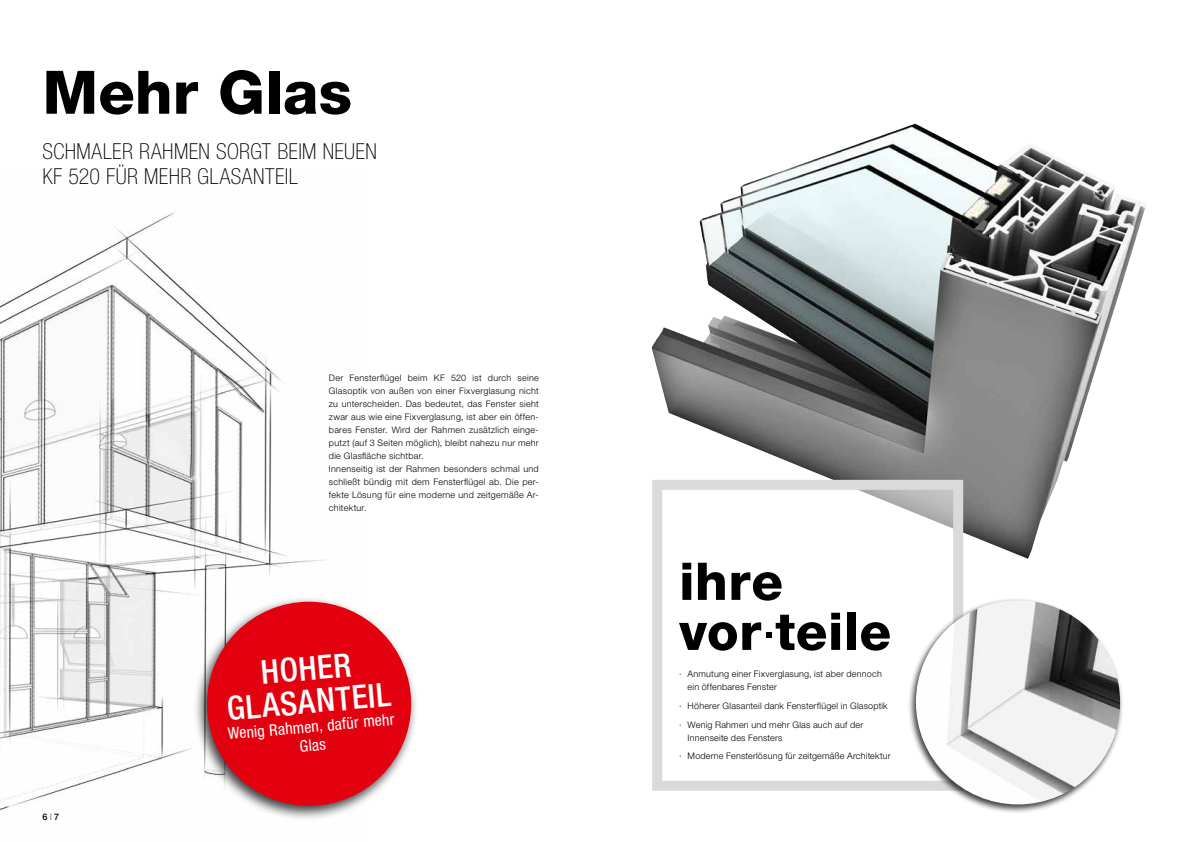
<style>
.page{position:relative;width:1191px;height:842px;background:#fff}
.page>*{position:absolute;margin:0;border:0;box-sizing:border-box;transform-origin:0 0}
.t1{font:800 60px "Helvetica Neue LT Pro";color:#000}
.t2{font:800 52px/50px "Helvetica Neue LT Pro";letter-spacing:.01em;color:#000}
.t3{font:500 condensed 33px/33px "Helvetica Neue LT Pro";color:#fff;text-align:center}
.t4{font:100 condensed 22px/25px "Helvetica Neue LT Pro";letter-spacing:.015em;color:#000}
.t5{font:condensed 16px/19px "Helvetica Neue LT Pro";color:#fff;text-align:center}
.t6{font:300 9px/13px "Helvetica Neue LT Pro";letter-spacing:.03em;color:#000}
.t7{font:500 9px "Helvetica Neue LT Pro";color:#000}
.s1{font-weight:100}
</style>
<div class="page">
<img style="left:0;top:212px;width:325px;height:599px">
<img style="left:651px;top:123px;width:495px;height:436px">
<div style="left:193px;top:596px;width:225px;height:225px;background:#000;opacity:.75"></div>
<div style="left:207px;top:602px;width:204px;height:204px;background:#e3000f;border-radius:50%"></div>
<div style="left:658px;top:485px;width:301px;height:301px;background:#fff"></div>
<div style="left:652px;top:480px;width:311px;height:311px;border:10px solid #dadada"></div>
<div style="left:907px;top:597px;width:217px;height:216px;background:#000;opacity:.75"></div>
<img style="left:916px;top:600px;width:204px;height:204px;border-radius:102px">
<svg style="left:766px;top:632px;width:6px;height:6px"></svg>
<h1 class="t1" style="left:43px;top:57px;width:311px">Mehr Glas</h1>
<h3 class="t4" style="left:43px;top:138px;width:336px">SCHMALER RAHMEN SORGT BEIM NEUEN<br>KF 520 FÜR MEHR GLASANTEIL</h3>
<p class="t6" style="left:329px;top:371px;width:211px">Der Fensterflügel beim KF 520 ist durch seine Glasoptik von außen von einer Fixverglasung nicht zu unterscheiden. Das bedeutet, das Fenster sieht zwar aus wie eine Fixverglasung, ist aber ein öffen&shy;bares Fenster. Wird der Rahmen zusätzlich einge&shy;putzt (auf 3 Seiten möglich), bleibt nahezu nur mehr die Glasfläche sichtbar.<br>Innenseitig ist der Rahmen besonders schmal und schließt bündig mit dem Fensterflügel ab. Die per&shy;fekte Lösung für eine moderne und zeitgemäße Ar&shy;chitektur.</p>
<p class="t7" style="left:43px;top:811px;width:18px">6 <span class="s1">I</span> 7</p>
<h3 class="t3" style="left:223px;top:659px;width:166px;rotate:-5deg">HOHER<br>GLASANTEIL</h3>
<h3 class="t5" style="left:227px;top:724px;width:168px;rotate:-5deg">Wenig Rahmen, dafür mehr<br>Glas</h3>
<h2 class="t2" style="left:679px;top:556px;width:213px">ihre<br>vor teile</h2>
<p class="t6" style="left:687px;top:667px;width:196px;text-indent:-9px">· Anmutung einer Fixverglasung, ist aber dennoch ein öffenbares Fenster</p>
<p class="t6" style="left:679px;top:696px;width:210px;line-height:18.7px">· Höherer Glasanteil dank Fensterflügel in Glasoptik · Wenig Rahmen und mehr Glas auch auf der</p>
<p class="t6" style="left:679px;top:728px;width:213px;line-height:18.7px;text-indent:9px">Innenseite des Fensters<br>· Moderne Fensterlösung für zeitgemäße Architektur</p>
</div>
